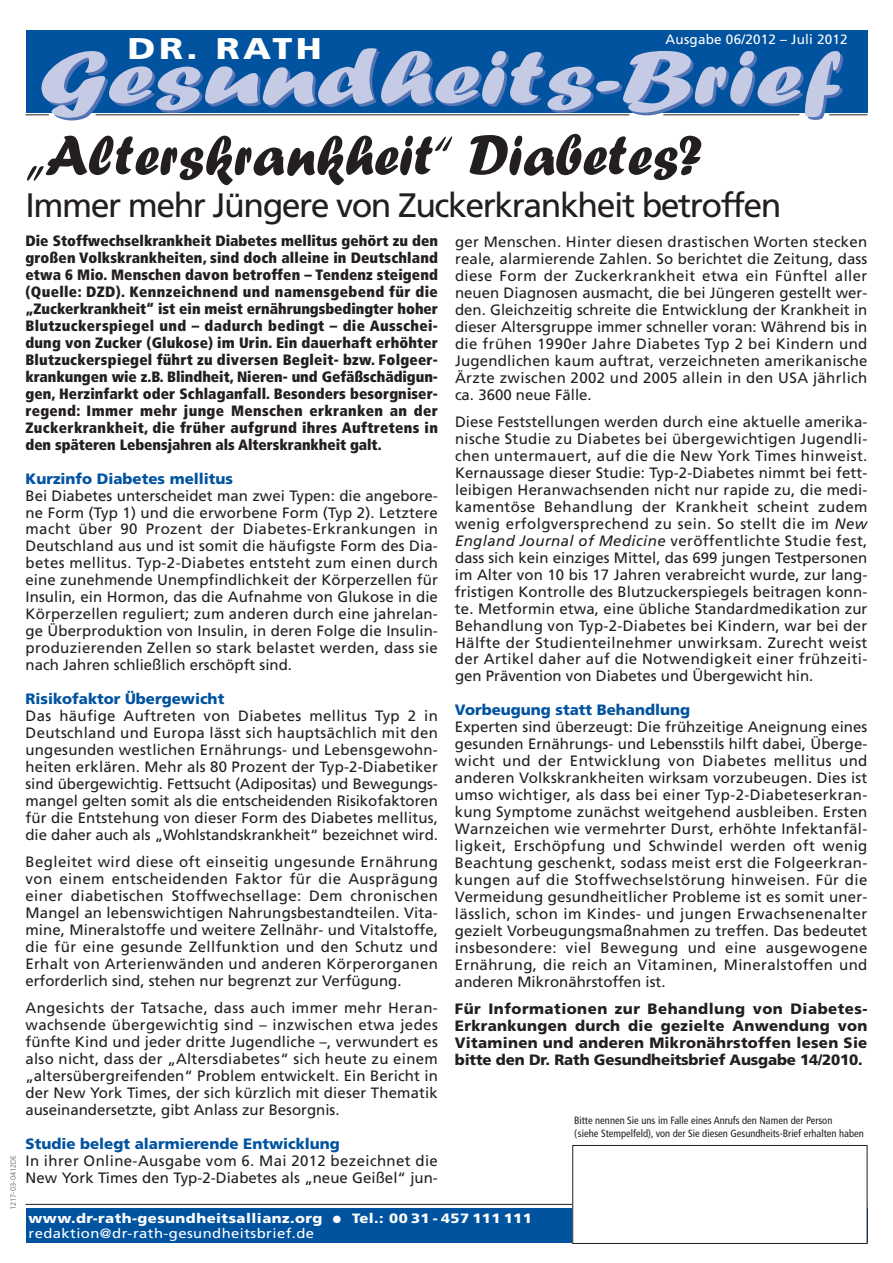
<style>
.page{position:relative;width:893px;height:1263px;background:#fff}
.page>*{position:absolute;margin:0;border:0;box-sizing:border-box;transform-origin:0 0}
.t1{font:78px "Forte";color:#c5cbe5;scale:1.4 1}
.t2{font:58.35px "Forte";color:#231f20}
.t3{font:33.9px "Frutiger LT";letter-spacing:-.045em;color:#231f20}
.t4{font:900 30px "Frutiger LT";letter-spacing:.1em;color:#fff;scale:1.2 1}
.t5{font:15px/17px "Frutiger LT";color:#231f20;text-align:justify}
.t6{font:900 condensed 15px/17px "Frutiger LT";letter-spacing:-.005em;color:#231f20;text-align:justify}
.t7{font:900 15px/17px "Frutiger LT";letter-spacing:-.01em;color:#231f20;text-align:justify}
.t8{font:900 15px "Frutiger LT";color:#0153a0}
.t9{font:15px/17px "Frutiger LT";letter-spacing:.025em;color:#231f20}
.t10{font:900 13.5px/15px "Frutiger LT";letter-spacing:.03em;color:#fff;scale:1.1 1}
.t11{font:13.5px "Frutiger LT";letter-spacing:.015em;color:#fff}
.t12{font:condensed 10.5px/13.5px "Frutiger LT";color:#231f20}
.t13{font:300 7.5px "Frutiger LT";color:#57585a}
.s1{font-style:italic}
.s2{font-weight:400}
</style>
<div class="page">
<div style="left:26px;top:1208px;width:841px;height:34px;background:#0153a0"></div>
<hr style="left:26px;top:1204px;width:841px;height:1px;background:#231f20">
<div style="left:26px;top:30px;width:841px;height:83px;background:#0153a0"></div>
<svg style="left:26px;top:114px;width:23px;height:1px"></svg>
<hr style="left:96px;top:114px;width:533px;height:1px;background:#231f20">
<hr style="left:663px;top:114px;width:136px;height:1px;background:#231f20">
<hr style="left:829px;top:114px;width:38px;height:1px;background:#231f20">
<div style="left:573px;top:1145px;width:294px;height:98px;background:#fff"></div>
<div style="left:572px;top:1145px;width:295px;height:99px;border:1px solid #231f20"></div>
<p class="t13" style="left:10px;top:1210px;width:57px;rotate:-90deg">1217-03-0412DE</p>
<p class="t11" style="left:666px;top:34px;width:184px">Ausgabe 06/2012 – Juli 2012</p>
<h1 class="t1" style="left:38px;top:35px;width:575px">Gesundheits-Brief</h1>
<h3 class="t4" style="left:128px;top:36px;width:163px">DR. RATH</h3>
<h2 class="t2" style="left:26px;top:124px;width:678px">„Alterskrankheit“ Diabetes?</h2>
<h3 class="t3" style="left:26px;top:191px;width:758px">Immer mehr Jüngere von Zuckerkrankheit betroffen</h3>
<p class="t6" style="left:26px;top:234px;width:414px">Die Stoffwechselkrankheit Diabetes mellitus gehört zu den großen Volkskrankheiten, sind doch alleine in Deutschland etwa 6 Mio. Menschen davon betroffen – Tendenz steigend (Quelle: DZD). Kennzeichnend und namensgebend für die „Zuckerkrankheit“ ist ein meist ernährungsbedingter hoher Blutzuckerspiegel und – dadurch bedingt – die Ausschei&shy;dung von Zucker (Glukose) im Urin. Ein dauerhaft erhöhter Blutzuckerspiegel führt zu diversen Begleit- bzw. Folgeer&shy;krankungen wie z.B. Blindheit, Nieren- und Gefäßschädigun&shy;gen, Herzinfarkt oder Schlaganfall. Besonders besorgniser&shy;regend: Immer mehr junge Menschen erkranken an der Zuckerkrankheit, die früher aufgrund ihres Auftretens in den späteren Lebensjahren als Alterskrankheit galt.</p>
<p class="t8" style="left:26px;top:472px;width:209px">Kurzinfo Diabetes mellitus</p>
<p class="t5" style="left:26px;top:488px;width:414px">Bei Diabetes unterscheidet man zwei Typen: die angebore&shy;ne Form (Typ 1) und die erworbene Form (Typ 2). Letztere macht über 90 Prozent der Diabetes-Erkrankungen in Deutschland aus und ist somit die häufigste Form des Dia&shy;betes mellitus. Typ-2-Diabetes entsteht zum einen durch eine zunehmende Unempfindlichkeit der Körperzellen für Insulin, ein Hormon, das die Aufnahme von Glukose in die Körperzellen reguliert; zum anderen durch eine jahrelan&shy;ge Überproduktion von Insulin, in deren Folge die Insulin&shy;produzierenden Zellen so stark belastet werden, dass sie nach Jahren schließlich erschöpft sind.</p>
<p class="t8" style="left:26px;top:693px;width:200px">Risikofaktor Übergewicht</p>
<p class="t5" style="left:26px;top:708px;width:414px">Das häufige Auftreten von Diabetes mellitus Typ 2 in Deutschland und Europa lässt sich hauptsächlich mit den ungesunden westlichen Ernährungs- und Lebensgewohn&shy;heiten erklären. Mehr als 80 Prozent der Typ-2-Diabetiker sind übergewichtig. Fettsucht (Adipositas) und Bewegungs&shy;mangel gelten somit als die entscheidenden Risikofaktoren für die Entstehung von dieser Form des Diabetes mellitus, die daher auch als „Wohlstandskrankheit“ bezeichnet wird.</p>
<p class="t5" style="left:25px;top:855px;width:414px">Begleitet wird diese oft einseitig ungesunde Ernährung von einem entscheidenden Faktor für die Ausprägung einer diabetischen Stoffwechsellage: Dem chronischen Mangel an lebenswichtigen Nahrungsbestandteilen. Vita&shy;mine, Mineralstoffe und weitere Zellnähr- und Vitalstoffe, die für eine gesunde Zellfunktion und den Schutz und Erhalt von Arterienwänden und anderen Körperorganen erforderlich sind, stehen nur begrenzt zur Verfügung.</p>
<p class="t5" style="left:25px;top:1001px;width:414px">Angesichts der Tatsache, dass auch immer mehr Heran&shy;wachsende übergewichtig sind – inzwischen etwa jedes fünfte Kind und jeder dritte Jugendliche –, verwundert es also nicht, dass der „Altersdiabetes“ sich heute zu einem „altersübergreifenden“ Problem entwickelt. Ein Bericht in der New York Times, der sich kürzlich mit dieser Thematik auseinandersetzte, gibt Anlass zur Besorgnis.</p>
<p class="t8" style="left:26px;top:1138px;width:316px">Studie belegt alarmierende Entwicklung</p>
<p class="t9" style="left:26px;top:1153px;width:414px">In ihrer Online-Ausgabe vom 6. Mai 2012 bezeichnet die<br>New York Times den Typ-2-Diabetes als „neue Geißel“ jun-</p>
<p class="t5" style="left:455px;top:234px;width:414px">ger Menschen. Hinter diesen drastischen Worten stecken reale, alarmierende Zahlen. So berichtet die Zeitung, dass diese Form der Zuckerkrankheit etwa ein Fünftel aller neuen Diagnosen ausmacht, die bei Jüngeren gestellt wer&shy;den. Gleichzeitig schreite die Entwicklung der Krankheit in dieser Altersgruppe immer schneller voran: Während bis in die frühen 1990er Jahre Diabetes Typ 2 bei Kindern und Jugendlichen kaum auftrat, verzeichneten amerikanische Ärzte zwischen 2002 und 2005 allein in den USA jährlich ca. 3600 neue Fälle.</p>
<p class="t5" style="left:455px;top:415px;width:414px">Diese Feststellungen werden durch eine aktuelle amerika&shy;nische Studie zu Diabetes bei übergewichtigen Jugendli&shy;chen untermauert, auf die die New York Times hinweist.<br>Kernaussage dieser Studie: Typ-2-Diabetes nimmt bei fett&shy;leibigen Heranwachsenden nicht nur rapide zu, die medi&shy;kamentöse Behandlung der Krankheit scheint zudem wenig erfolgversprechend zu sein. So stellt die im <span class="s1">New England Journal of Medicine</span> veröffentlichte Studie fest, dass sich kein einziges Mittel, das 699 jungen Testpersonen im Alter von 10 bis 17 Jahren verabreicht wurde, zur lang&shy;fristigen Kontrolle des Blutzuckerspiegels beitragen konn&shy;te. Metformin etwa, eine übliche Standardmedikation zur Behandlung von Typ-2-Diabetes bei Kindern, war bei der Hälfte der Studienteilnehmer unwirksam. Zurecht weist der Artikel daher auf die Notwendigkeit einer frühzeiti&shy;gen Prävention von Diabetes und Übergewicht hin.</p>
<p class="t8" style="left:455px;top:704px;width:237px">Vorbeugung statt Behandlung</p>
<p class="t5" style="left:455px;top:720px;width:414px">Experten sind überzeugt: Die frühzeitige Aneignung eines gesunden Ernährungs- und Lebensstils hilft dabei, Überge&shy;wicht und der Entwicklung von Diabetes mellitus und anderen Volkskrankheiten wirksam vorzubeugen. Dies ist umso wichtiger, als dass bei einer Typ-2-Diabeteserkran&shy;kung Symptome zunächst weitgehend ausbleiben. Ersten Warnzeichen wie vermehrter Durst, erhöhte Infektanfäl&shy;ligkeit, Erschöpfung und Schwindel werden oft wenig Beachtung geschenkt, sodass meist erst die Folgeerkran&shy;kungen auf die Stoffwechselstörung hinweisen. Für die Vermeidung gesundheitlicher Probleme ist es somit uner&shy;lässlich, schon im Kindes- und jungen Erwachsenenalter gezielt Vorbeugungsmaßnahmen zu treffen. Das bedeutet insbesondere: viel Bewegung und eine ausgewogene Ernährung, die reich an Vitaminen, Mineralstoffen und anderen Mikronährstoffen ist.</p>
<p class="t7" style="left:455px;top:1002px;width:414px">Für Informationen zur Behandlung von Diabetes-Erkrankungen durch die gezielte Anwendung von Vitaminen und anderen Mikronährstoffen lesen Sie bitte den Dr. Rath Gesundheitsbrief Ausgabe 14/2010.</p>
<p class="t12" style="left:574px;top:1114px;width:291px">Bitte nennen Sie uns im Falle eines Anrufs den Namen der Person<br>(siehe Stempelfeld), von der Sie diesen Gesundheits-Brief erhalten haben</p>
<p class="t10" style="left:29px;top:1212px;width:459px">www.dr-rath-gesundheitsallianz.org ● Tel.: 00 31 - 457 111 111 <span class="s2">redaktion@dr-rath-gesundheitsbrief.de</span></p>
</div>
